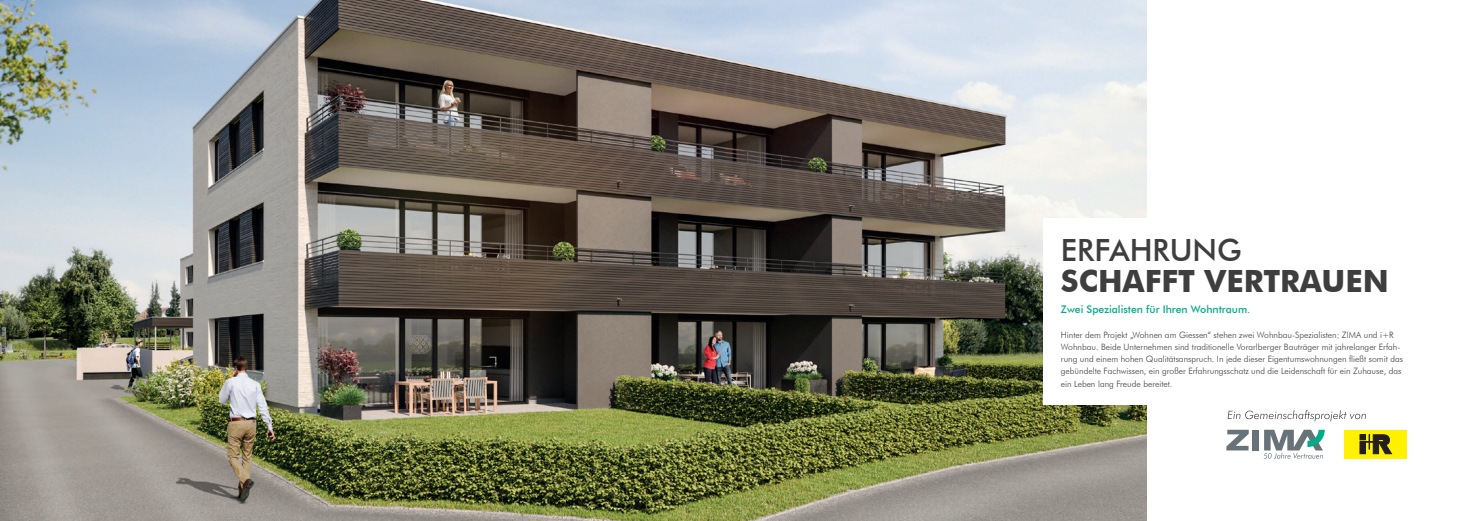
<style>
.page{position:relative;width:1474px;height:521px;background:#fff}
.page>*{position:absolute;margin:0;border:0;box-sizing:border-box;transform-origin:0 0}
.t1{font:700 30.62px "Futura BT";color:#3e3e3f}
.t2{font:500 30.62px "Futura BT";color:#3e3e3f}
.t3{font:500 10.5px "Futura BT";color:#00ac85}
.t4{font:300 8.75px/12.2px "Futura BT";color:#3e3e3f}
</style>
<div class="page">
<img style="left:0;top:0;width:1146px;height:521px">
<div style="left:1043px;top:218px;width:381px;height:186px;background:#fff"></div>
<svg style="left:1226px;top:430px;width:22px;height:20px"></svg>
<div style="left:1252px;top:430px;width:7px;height:20px;background:#687379"></div>
<svg style="left:1263px;top:430px;width:61px;height:29px"></svg>
<div style="left:1343px;top:430px;width:63px;height:29px;background:#fff101"></div>
<svg style="left:1359px;top:435px;width:32px;height:19px"></svg>
<svg style="left:1227px;top:410px;width:138px;height:11px"></svg>
<h1 class="t2" style="left:1060px;top:232px;width:182px">ERFAHRUNG</h1>
<h1 class="t1" style="left:1060px;top:263px;width:329px">SCHAFFT VERTRAUEN</h1>
<p class="t3" style="left:1060px;top:303px;width:191px">Zwei Spezialisten für Ihren Wohntraum.</p>
<p class="t4" style="left:1060px;top:328px;width:343px">Hinter dem Projekt „Wohnen am Giessen“ stehen zwei Wohnbau-Spezialisten: ZIMA und i+R Wohnbau. Beide Unternehmen sind traditionelle Vorarlberger Bauträger mit jahrelanger Erfah&shy;rung und einem hohen Qualitätsanspruch. In jede dieser Eigentumswohnungen fließt somit das gebündelte Fachwissen, ein großer Erfahrungsschatz und die Leidenschaft für ein Zuhause, das ein Leben lang Freude bereitet.</p>
</div>
